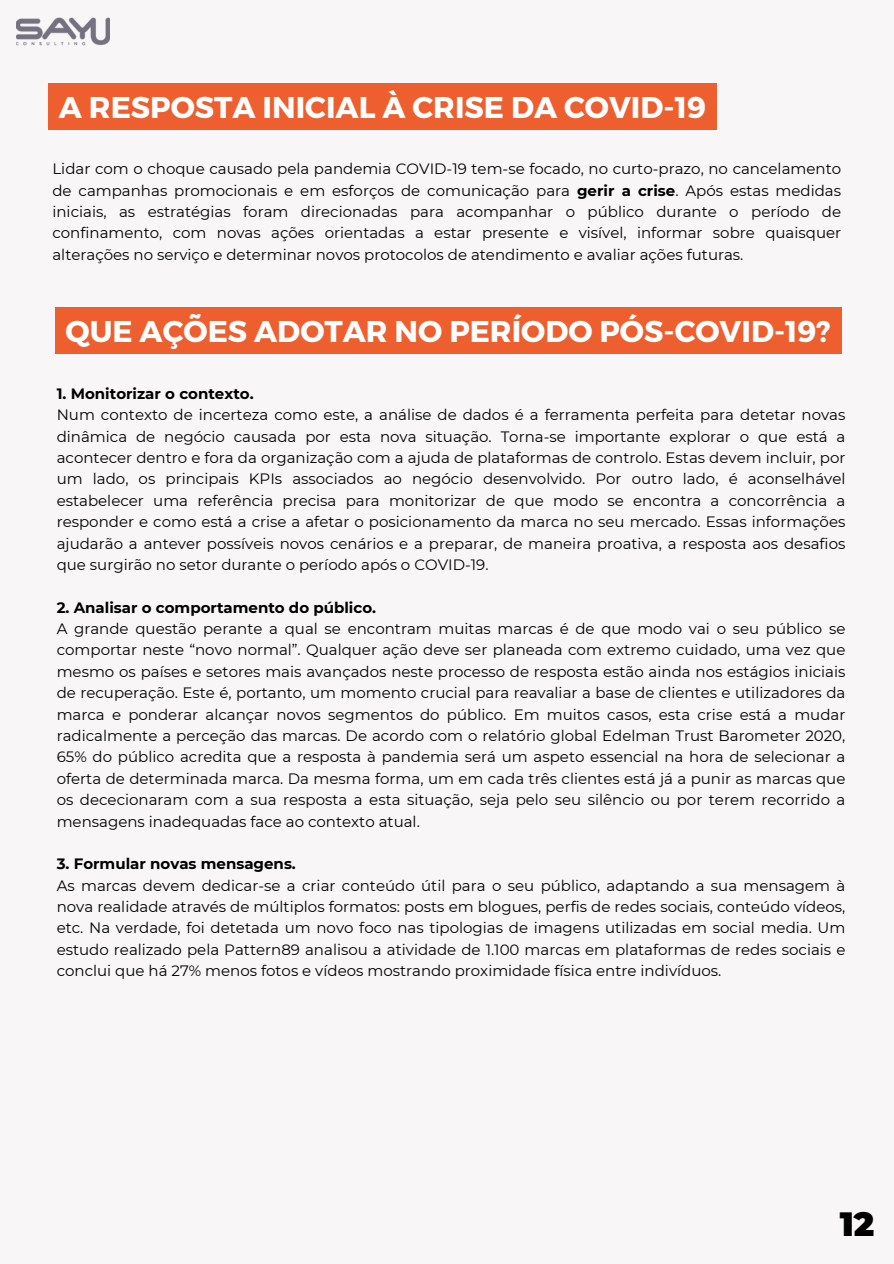
<style>
.page{position:relative;width:894px;height:1264px;background:#fff}
.page>*{position:absolute;margin:0;border:0;box-sizing:border-box;transform-origin:0 0}
.t1{font:900 33.6px "Montserrat";color:#000}
.t2{font:700 30px "Montserrat";color:#fff}
.t3{font:15px/21.3px "Montserrat";color:#000;text-align:justify}
.t4{font:700 15px "Montserrat";color:#000}
.s1{font-weight:700}
</style>
<div class="page">
<div style="left:0;top:0;width:893px;height:1263px;background:#f8f6f7"></div>
<div style="left:48px;top:83px;width:668px;height:47px;background:#ed5f2f"></div>
<div style="left:55px;top:307px;width:786px;height:47px;background:#ed5f2f"></div>
<img style="left:16px;top:17px;width:94px;height:29px">
<p class="t2" style="left:59px;top:88px;width:648px">A RESPOSTA INICIAL À CRISE DA COVID-19</p>
<p class="t3" style="left:52px;top:158px;width:790px">Lidar com o choque causado pela pandemia COVID-19 tem-se focado, no curto-prazo, no cancelamento de campanhas promocionais e em esforços de comunicação para <span class="s1">gerir a crise</span>. Após estas medidas iniciais, as estratégias foram direcionadas para acompanhar o público durante o período de confinamento, com novas ações orientadas a estar presente e visível, informar sobre quaisquer alterações no serviço e determinar novos protocolos de atendimento e avaliar ações futuras.</p>
<p class="t2" style="left:65px;top:312px;width:766px">QUE AÇÕES ADOTAR NO PERÍODO PÓS-COVID-19?</p>
<p class="t4" style="left:57px;top:384px;width:198px">1. Monitorizar o contexto.</p>
<h1 class="t3" style="left:57px;top:404px;width:790px">Num contexto de incerteza como este, a análise de dados é a ferramenta perfeita para detetar novas dinâmica de negócio causada por esta nova situação. Torna-se importante explorar o que está a acontecer dentro e fora da organização com a ajuda de plataformas de controlo. Estas devem incluir, por um lado, os principais KPIs associados ao negócio desenvolvido. Por outro lado, é aconselhável estabelecer uma referência precisa para monitorizar de que modo se encontra a concorrência a responder e como está a crise a afetar o posicionamento da marca no seu mercado. Essas informações ajudarão a antever possíveis novos cenários e a preparar, de maneira proativa, a resposta aos desafios que surgirão no setor durante o período após o COVID-19.</h1>
<p class="t4" style="left:57px;top:598px;width:321px">2. Analisar o comportamento do público.</p>
<p class="t3" style="left:57px;top:618px;width:790px">A grande questão perante a qual se encontram muitas marcas é de que modo vai o seu público se comportar neste “novo normal”. Qualquer ação deve ser planeada com extremo cuidado, uma vez que mesmo os países e setores mais avançados neste processo de resposta estão ainda nos estágios iniciais de recuperação. Este é, portanto, um momento crucial para reavaliar a base de clientes e utilizadores da marca e ponderar alcançar novos segmentos do público. Em muitos casos, esta crise está a mudar radicalmente a perceção das marcas. De acordo com o relatório global Edelman Trust Barometer 2020, 65% do público acredita que a resposta à pandemia será um aspeto essencial na hora de selecionar a oferta de determinada marca. Da mesma forma, um em cada três clientes está já a punir as marcas que os dececionaram com a sua resposta a esta situação, seja pelo seu silêncio ou por terem recorrido a mensagens inadequadas face ao contexto atual.</p>
<p class="t4" style="left:57px;top:854px;width:240px">3. Formular novas mensagens.</p>
<p class="t3" style="left:57px;top:874px;width:790px">As marcas devem dedicar-se a criar conteúdo útil para o seu público, adaptando a sua mensagem à nova realidade através de múltiplos formatos: posts em blogues, perfis de redes sociais, conteúdo vídeos, etc. Na verdade, foi detetada um novo foco nas tipologias de imagens utilizadas em social media. Um estudo realizado pela Pattern89 analisou a atividade de 1.100 marcas em plataformas de redes sociais e conclui que há 27% menos fotos e vídeos mostrando proximidade física entre indivíduos.</p>
<p class="t1" style="left:839px;top:1203px;width:36px">12</p>
</div>
